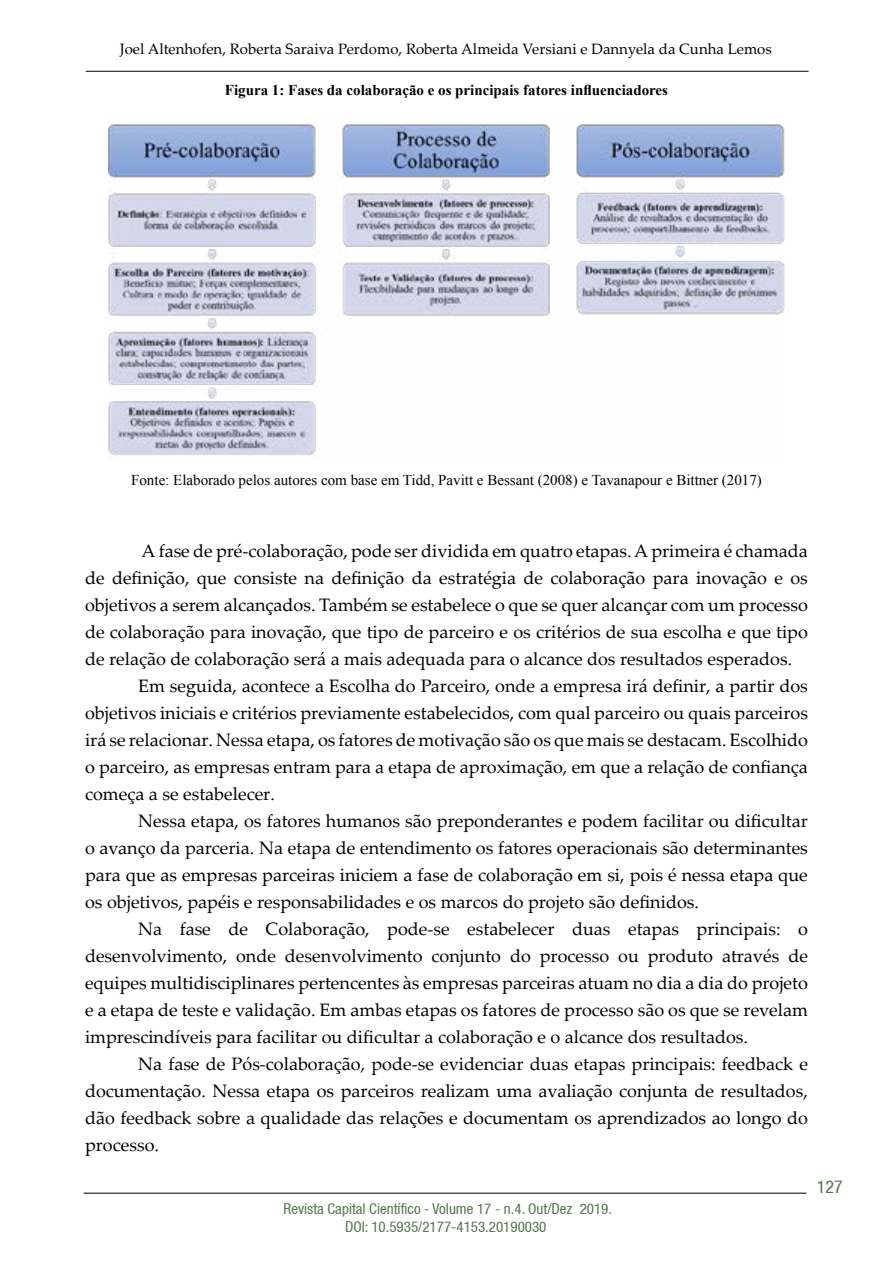
<style>
.page{position:relative;width:893px;height:1263px;background:#fff}
.page>*{position:absolute;margin:0;border:0;box-sizing:border-box;transform-origin:0 0}
.t1{font:18px "Palatino Linotype";color:#000}
.t2{font:condensed 18px "Helvetica 57";color:#577452}
.t3{font:15px "Times New Roman";color:#000}
.t4{font:15px "Palatino Linotype";color:#000}
.t5{font:condensed 15px/18px "Helvetica 57";color:#577452;text-align:center}
.t6{font:700 15px "Times New Roman";color:#000}
</style>
<div class="page">
<hr style="left:86px;top:71px;width:723px;height:1px;background:#000">
<hr style="left:84px;top:1193px;width:722px;height:1px;background:#000">
<img style="left:109px;top:124px;width:676px;height:333px">
<p class="t4" style="left:120px;top:38px;width:654px">Joel Altenhofen, Roberta Saraiva Perdomo, Roberta Almeida Versiani e Dannyela da Cunha Lemos</p>
<p class="t6" style="left:225px;top:80px;width:445px">Figura 1: Fases da colaboração e os principais fatores influenciadores</p>
<p class="t3" style="left:131px;top:469px;width:632px">Fonte: Elaborado pelos autores com base em Tidd, Pavitt e Bessant (2008) e Tavanapour e Bittner (2017)</p>
<p class="t1" style="left:141px;top:538px;width:668px">A fase de pré-colaboração, pode ser dividida em quatro etapas. A primeira é chamada</p>
<p class="t1" style="left:85px;top:565px;width:724px">de definição, que consiste na definição da estratégia de colaboração para inovação e os</p>
<p class="t1" style="left:85px;top:592px;width:724px">objetivos a serem alcançados. Também se estabelece o que se quer alcançar com um processo</p>
<p class="t1" style="left:85px;top:619px;width:724px">de colaboração para inovação, que tipo de parceiro e os critérios de sua escolha e que tipo</p>
<p class="t1" style="left:85px;top:646px;width:709px">de relação de colaboração será a mais adequada para o alcance dos resultados esperados.</p>
<p class="t1" style="left:138px;top:673px;width:671px">Em seguida, acontece a Escolha do Parceiro, onde a empresa irá definir, a partir dos</p>
<p class="t1" style="left:85px;top:700px;width:724px">objetivos iniciais e critérios previamente estabelecidos, com qual parceiro ou quais parceiros</p>
<p class="t1" style="left:85px;top:727px;width:724px">irá se relacionar. Nessa etapa, os fatores de motivação são os que mais se destacam. Escolhido</p>
<p class="t1" style="left:85px;top:754px;width:724px">o parceiro, as empresas entram para a etapa de aproximação, em que a relação de confiança</p>
<p class="t1" style="left:85px;top:781px;width:191px">começa a se estabelecer.</p>
<p class="t1" style="left:138px;top:808px;width:671px">Nessa etapa, os fatores humanos são preponderantes e podem facilitar ou dificultar</p>
<p class="t1" style="left:85px;top:835px;width:724px">o avanço da parceria. Na etapa de entendimento os fatores operacionais são determinantes</p>
<p class="t1" style="left:85px;top:862px;width:724px">para que as empresas parceiras iniciem a fase de colaboração em si, pois é nessa etapa que</p>
<p class="t1" style="left:85px;top:889px;width:615px">os objetivos, papéis e responsabilidades e os marcos do projeto são definidos.</p>
<p class="t1" style="left:138px;top:916px;width:671px">Na fase de Colaboração, pode-se estabelecer duas etapas principais: o</p>
<p class="t1" style="left:85px;top:943px;width:724px">desenvolvimento, onde desenvolvimento conjunto do processo ou produto através de</p>
<p class="t1" style="left:85px;top:970px;width:724px">equipes multidisciplinares pertencentes às empresas parceiras atuam no dia a dia do projeto</p>
<p class="t1" style="left:85px;top:997px;width:724px">e a etapa de teste e validação. Em ambas etapas os fatores de processo são os que se revelam</p>
<p class="t1" style="left:85px;top:1024px;width:664px">imprescindíveis para facilitar ou dificultar a colaboração e o alcance dos resultados.</p>
<p class="t1" style="left:138px;top:1051px;width:671px">Na fase de Pós-colaboração, pode-se evidenciar duas etapas principais: feedback e</p>
<p class="t1" style="left:85px;top:1078px;width:724px">documentação. Nessa etapa os parceiros realizam uma avaliação conjunta de resultados,</p>
<p class="t1" style="left:85px;top:1105px;width:724px">dão feedback sobre a qualidade das relações e documentam os aprendizados ao longo do</p>
<p class="t1" style="left:85px;top:1132px;width:75px">processo.</p>
<p class="t5" style="left:284px;top:1199px;width:330px">Revista Capital Científico - Volume 17 - n.4. Out/Dez 2019.<br>DOI: 10.5935/2177-4153.20190030</p>
<p class="t2" style="left:817px;top:1176px;width:27px">127</p>
</div>
